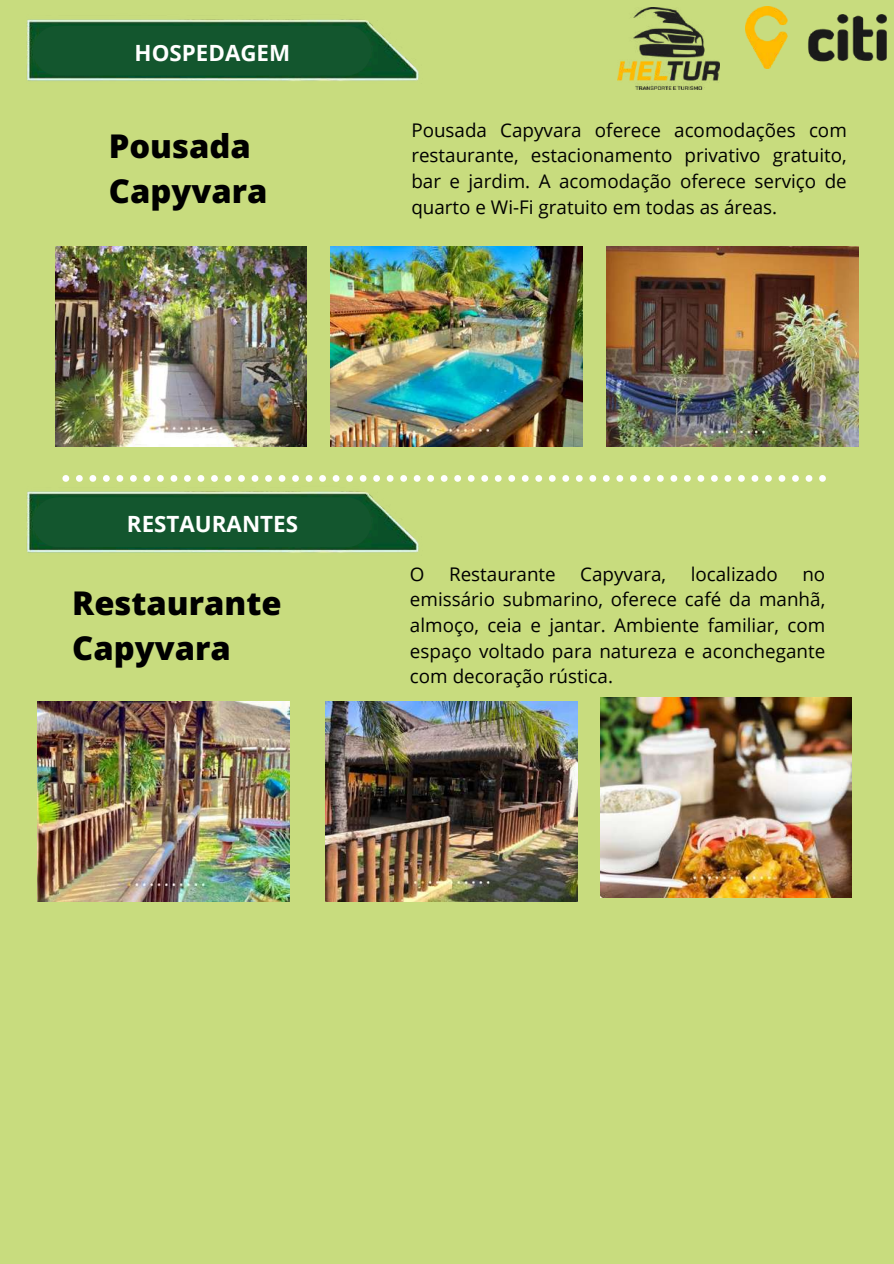
<style>
.page{position:relative;width:894px;height:1264px;background:#fff}
.page>*{position:absolute;margin:0;border:0;box-sizing:border-box;transform-origin:0 0}
.t1{font:800 32.7px/45px "Open Sans";color:#000}
.t2{font:700 22.35px "Open Sans";color:#fff}
.t3{font:18.75px/25.7px "Open Sans";color:#000;text-align:justify}
</style>
<div class="page">
<div style="left:0;top:0;width:893px;height:1263px;background:#c8dc7e"></div>
<img style="left:331px;top:247px;width:251px;height:199px">
<img style="left:606px;top:247px;width:252px;height:199px">
<img style="left:55px;top:247px;width:252px;height:199px">
<svg style="left:446px;top:475px;width:379px;height:7px"></svg>
<img style="left:745px;top:7px;width:140px;height:62px">
<img style="left:617px;top:8px;width:101px;height:82px">
<img style="left:27px;top:19px;width:392px;height:62px">
<div style="left:33px;top:26px;width:338px;height:50px;background:#13562e"></div>
<img style="left:27px;top:475px;width:419px;height:78px">
<div style="left:33px;top:497px;width:338px;height:50px;background:#13562e"></div>
<img style="left:326px;top:702px;width:251px;height:199px">
<img style="left:600px;top:697px;width:251px;height:200px">
<img style="left:38px;top:702px;width:251px;height:199px">
<p class="t2" style="left:135px;top:37px;width:157px">HOSPEDAGEM</p>
<h1 class="t1" style="left:109px;top:123px;width:160px">Pousada<br>Capyvara</h1>
<p class="t3" style="left:411px;top:117px;width:437px">Pousada Capyvara oferece acomodações com restaurante, estacionamento privativo gratuito, bar e jardim. A acomodação oferece serviço de quarto e Wi-Fi gratuito em todas as áreas.</p>
<p class="t2" style="left:127px;top:508px;width:172px">RESTAURANTES</p>
<h1 class="t1" style="left:72px;top:579px;width:211px">Restaurante<br>Capyvara</h1>
<p class="t3" style="left:410px;top:560px;width:16px">O</p>
<p class="t3" style="left:449px;top:560px;width:108px">Restaurante</p>
<p class="t3" style="left:580px;top:560px;width:87px">Capyvara,</p>
<p class="t3" style="left:690px;top:560px;width:89px">localizado</p>
<p class="t3" style="left:410px;top:560px;width:416px;text-indent:392px">no emissário submarino, oferece café da manhã, almoço, ceia e jantar. Ambiente familiar, com espaço voltado para natureza e aconchegante com decoração rústica.</p>
</div>
